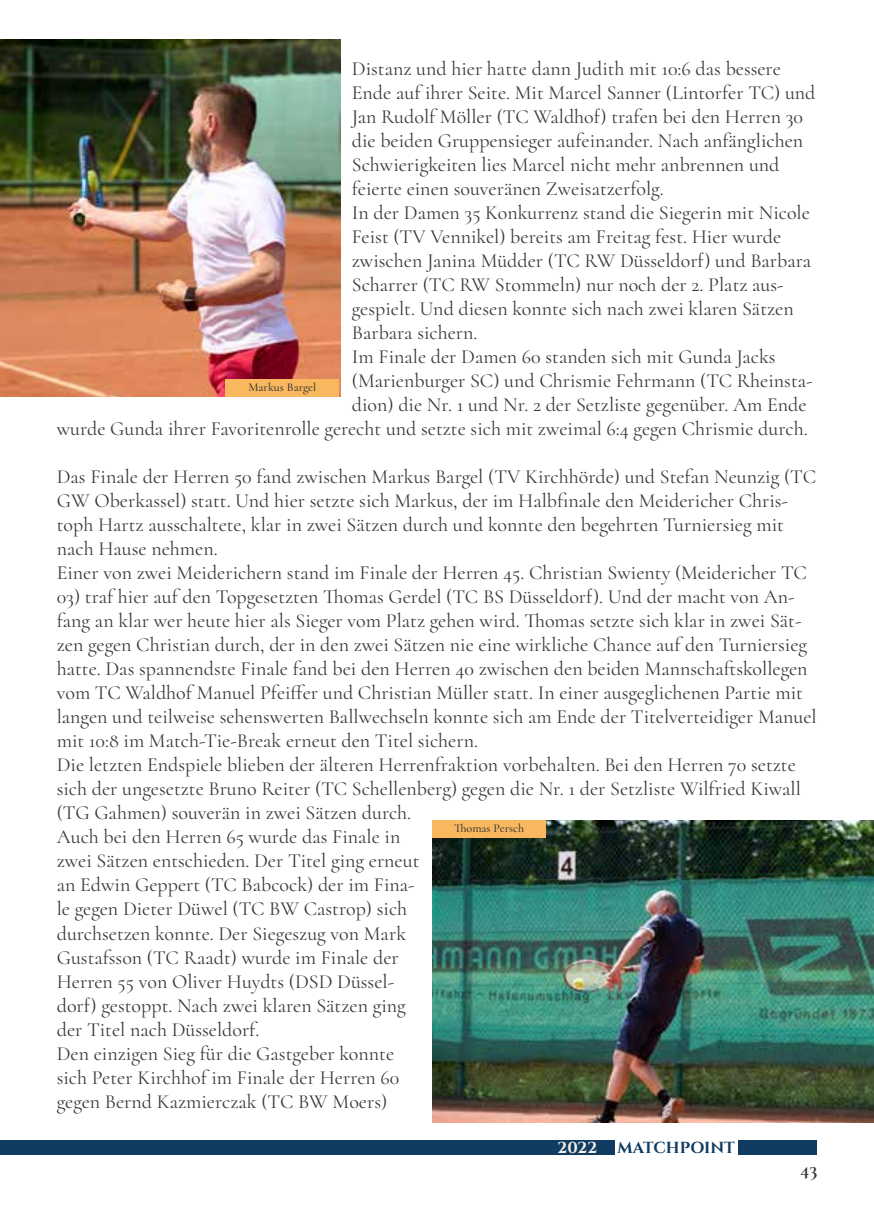
<style>
.page{position:relative;width:874px;height:1225px;background:#fff}
.page>*{position:absolute;margin:0;border:0;box-sizing:border-box;transform-origin:0 0}
.t1{font:20px/24px "Cormorant";color:#363635}
.t2{font:700 20px "Cormorant";color:#363635}
.t3{font:700 16px "Cinzel";color:#103c61}
.t4{font:700 16px "Cinzel";color:#f4f0ed}
.t5{font:500 12px "Cormorant";color:#363635}
</style>
<div class="page">
<img style="left:432px;top:820px;width:441px;height:303px">
<img style="left:0;top:40px;width:340px;height:356px">
<div style="left:0;top:1140px;width:614px;height:14px;background:#103c61"></div>
<div style="left:737px;top:1140px;width:79px;height:14px;background:#103c61"></div>
<div style="left:432px;top:820px;width:113px;height:17px;background:#f9b75e"></div>
<div style="left:225px;top:379px;width:114px;height:17px;background:#f9b75e"></div>
<p class="t1" style="left:351px;top:57px;width:430px">Distanz und hier hatte dann Judith mit 10:6 das bessere</p>
<p class="t1" style="left:351px;top:81px;width:465px">Ende auf ihrer Seite. Mit Marcel Sanner (Lintorfer TC) und</p>
<p class="t1" style="left:351px;top:105px;width:452px">Jan Rudolf Möller (TC Waldhof) trafen bei den Herren 30</p>
<p class="t1" style="left:351px;top:129px;width:452px">die beiden Gruppensieger aufeinander. Nach anfänglichen</p>
<p class="t1" style="left:351px;top:153px;width:429px">Schwierigkeiten lies Marcel nicht mehr anbrennen und</p>
<p class="t1" style="left:351px;top:177px;width:313px">feierte einen souveränen Zweisatzerfolg.</p>
<p class="t1" style="left:351px;top:201px;width:459px">In der Damen 35 Konkurrenz stand die Siegerin mit Nicole</p>
<p class="t1" style="left:351px;top:225px;width:430px">Feist (TV Vennikel) bereits am Freitag fest. Hier wurde</p>
<p class="t1" style="left:351px;top:249px;width:460px">zwischen Janina Müdder (TC RW Düsseldorf) und Barbara</p>
<p class="t1" style="left:351px;top:273px;width:433px">Scharrer (TC RW Stommeln) nur noch der 2. Platz aus-</p>
<p class="t1" style="left:351px;top:297px;width:443px">gespielt. Und diesen konnte sich nach zwei klaren Sätzen</p>
<p class="t1" style="left:351px;top:321px;width:127px">Barbara sichern.</p>
<p class="t1" style="left:351px;top:345px;width:425px">Im Finale der Damen 60 standen sich mit Gunda Jacks</p>
<p class="t1" style="left:351px;top:369px;width:462px">(Marienburger SC) und Chrismie Fehrmann (TC Rheinsta-</p>
<p class="t1" style="left:351px;top:393px;width:456px">dion) die Nr. 1 und Nr. 2 der Setzliste gegenüber. Am Ende</p>
<p class="t1" style="left:57px;top:417px;width:752px">wurde Gunda ihrer Favoritenrolle gerecht und setzte sich mit zweimal 6:4 gegen Chrismie durch.</p>
<p class="t1" style="left:57px;top:465px;width:760px">Das Finale der Herren 50 fand zwischen Markus Bargel (TV Kirchhörde) und Stefan Neunzig (TC GW Oberkassel) statt. Und hier setzte sich Markus, der im Halbfinale den Meidericher Chris&shy;toph Hartz ausschaltete, klar in zwei Sätzen durch und konnte den begehrten Turniersieg mit nach Hause nehmen.<br>Einer von zwei Meiderichern stand im Finale der Herren 45. Christian Swienty (Meidericher TC</p>
<p class="t1" style="left:57px;top:585px;width:761px">03) traf hier auf den Topgesetzten Thomas Gerdel (TC BS Düsseldorf). Und der macht von An&shy;fang an klar wer heute hier als Sieger vom Platz gehen wird. Thomas setzte sich klar in zwei Sät&shy;zen gegen Christian durch, der in den zwei Sätzen nie eine wirkliche Chance auf den Turniersieg hatte. Das spannendste Finale fand bei den Herren 40 zwischen den beiden Mannschaftskollegen vom TC Waldhof Manuel Pfeiffer und Christian Müller statt. In einer ausgeglichenen Partie mit langen und teilweise sehenswerten Ballwechseln konnte sich am Ende der Titelverteidiger Manuel mit 10:8 im Match-Tie-Break erneut den Titel sichern.<br>Die letzten Endspiele blieben der älteren Herrenfraktion vorbehalten. Bei den Herren 70 setzte sich der ungesetzte Bruno Reiter (TC Schellenberg) gegen die Nr. 1 der Setzliste Wilfried Kiwall (TG Gahmen) souverän in zwei Sätzen durch.<br>Auch bei den Herren 65 wurde das Finale in<br>zwei Sätzen entschieden. Der Titel ging erneut<br>an Edwin Geppert (TC Babcock) der im Fina-<br>le gegen Dieter Düwel (TC BW Castrop) sich<br>durchsetzen konnte. Der Siegeszug von Mark<br>Gustafsson (TC Raadt) wurde im Finale der<br>Herren 55 von Oliver Huydts (DSD Düssel-<br>dorf) gestoppt. Nach zwei klaren Sätzen ging<br>der Titel nach Düsseldorf.<br>Den einzigen Sieg für die Gastgeber konnte<br>sich Peter Kirchhof im Finale der Herren 60<br>gegen Bernd Kazmierczak (TC BW Moers)</p>
<p class="t5" style="left:248px;top:379px;width:69px">Markus Bargel</p>
<p class="t5" style="left:454px;top:820px;width:72px">Thomas Persch</p>
<p class="t4" style="left:557px;top:1137px;width:41px">2022</p>
<p class="t3" style="left:617px;top:1137px;width:119px">MATCHPOINT</p>
<p class="t2" style="left:799px;top:1156px;width:18px">43</p>
</div>
